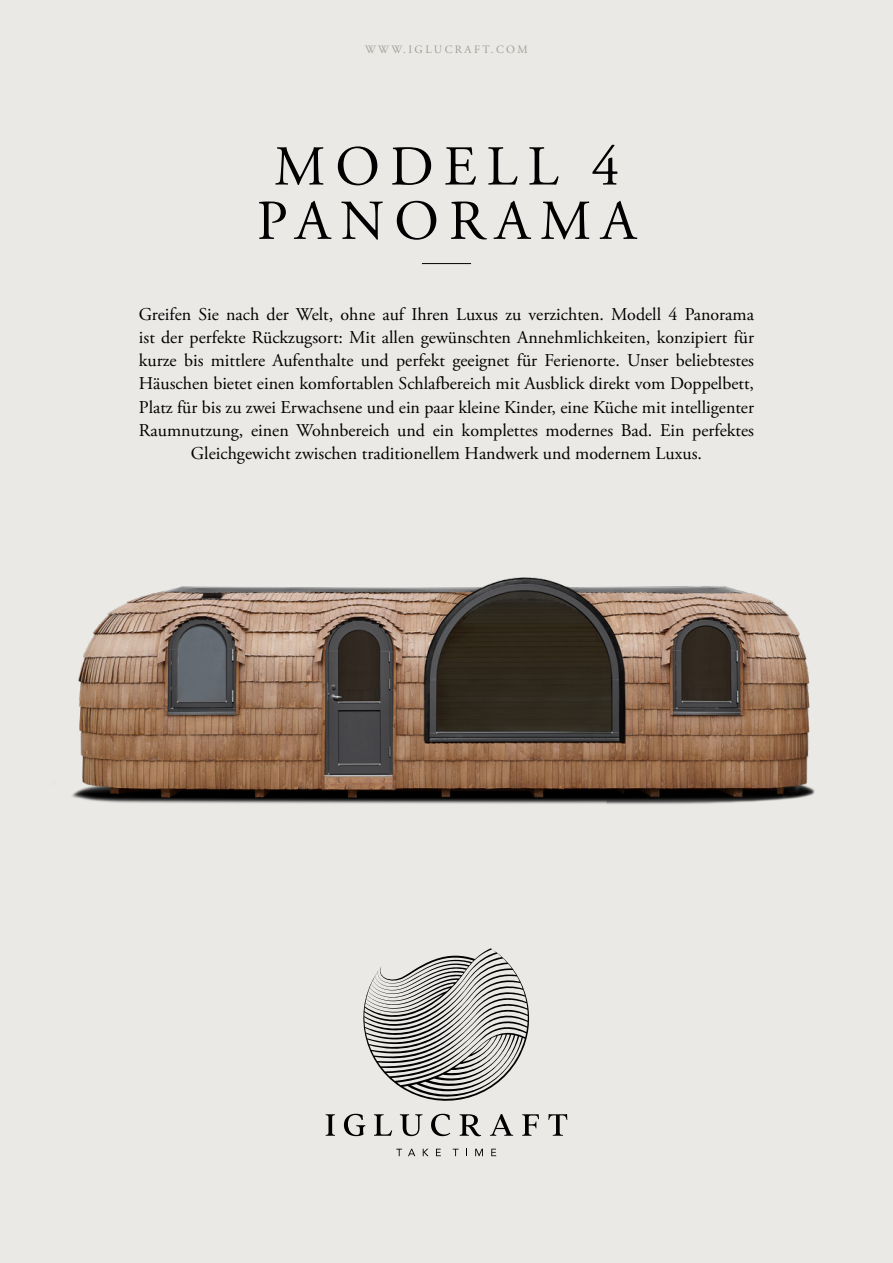
<style>
.page{position:relative;width:893px;height:1263px;background:#ebe9e6}
.page>*{position:absolute;margin:0;border:0;box-sizing:border-box;transform-origin:0 0}
.t1{font:56.25px/54.3px "Adobe Garamond Pro";letter-spacing:.175em;color:#000;text-align:center}
.t2{font:18px/23.2px "Adobe Garamond Pro";color:#000;text-align:center}
.t3{font:11.25px "Adobe Garamond Pro";letter-spacing:.215em;color:#9d9f97}
</style>
<div class="page">
<hr style="left:422px;top:263px;width:49px;height:1px;background:#000">
<svg style="left:326px;top:1114px;width:9px;height:22px"></svg>
<svg style="left:548px;top:1114px;width:19px;height:22px"></svg>
<svg style="left:344px;top:948px;width:195px;height:188px"></svg>
<svg style="left:396px;top:1149px;width:6px;height:7px"></svg>
<svg style="left:408px;top:1149px;width:7px;height:7px"></svg>
<svg style="left:423px;top:1149px;width:6px;height:7px"></svg>
<svg style="left:436px;top:1149px;width:5px;height:7px"></svg>
<svg style="left:453px;top:1149px;width:5px;height:7px"></svg>
<svg style="left:475px;top:1149px;width:8px;height:7px"></svg>
<svg style="left:491px;top:1149px;width:5px;height:7px"></svg>
<img style="left:72px;top:577px;width:743px;height:228px">
<p class="t3" style="left:365px;top:42px;width:164px">WWW.IGLUCRAFT.COM</p>
<h1 class="t1" style="left:257px;top:141px;width:381px">MODELL 4<br>PANORAMA</h1>
<p class="t2" style="left:139px;top:303px;width:617px">Greifen Sie nach der Welt, ohne auf Ihren Luxus zu verzichten. Modell 4 Panorama ist der perfekte Rückzugsort: Mit allen gewünschten Annehmlichkeiten, konzipiert für kurze bis mittlere Aufenthalte und perfekt geeignet für Ferienorte. Unser beliebtestes Häuschen bietet einen komfortablen Schlafbereich mit Ausblick direkt vom Doppelbett, Platz für bis zu zwei Erwachsene und ein paar kleine Kinder, eine Küche mit intelligenter Raumnutzung, einen Wohnbereich und ein komplettes modernes Bad. Ein perfektes Gleichgewicht zwischen traditionellem Handwerk und modernem Luxus.</p>
</div>
